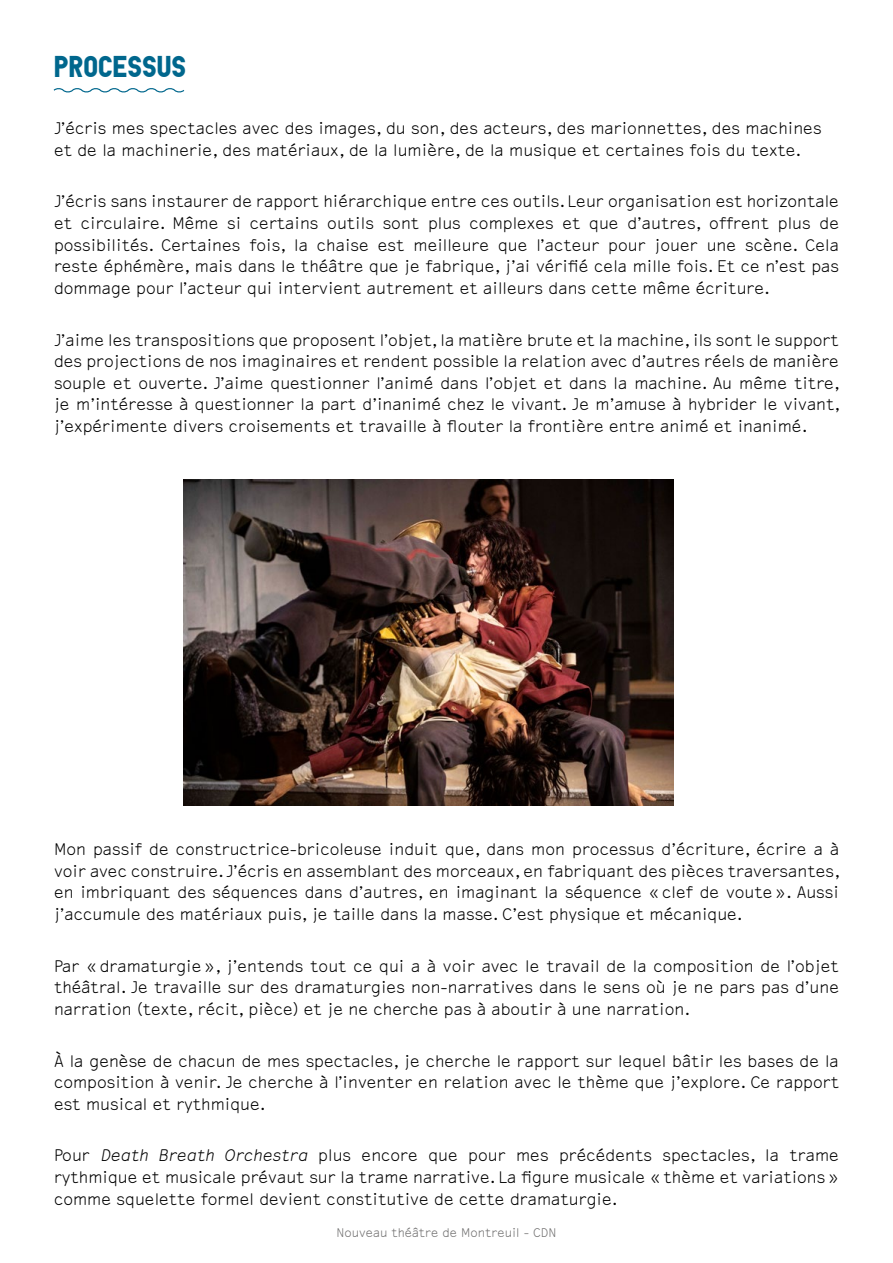
<style>
.page{position:relative;width:893px;height:1263px;background:#fff}
.page>*{position:absolute;margin:0;border:0;box-sizing:border-box;transform-origin:0 0}
.t1{font:30px "PDU";color:#00678d}
.t2{font:300 18px/21.6px "Recibo";color:#000;text-align:justify}
.t3{font:300 13.5px "Recibo";color:#706f6f}
.s1{font-style:italic}
</style>
<div class="page">
<svg style="left:53px;top:88px;width:132px;height:5px"></svg>
<img style="left:184px;top:480px;width:489px;height:326px">
<h1 class="t1" style="left:54px;top:45px;width:134px">PROCESSUS</h1>
<p class="t2" style="left:54px;top:118px;width:769px">J’écris mes spectacles avec des images, du son, des acteurs, des marionnettes, des machines et de la machinerie, des matériaux, de la lumière, de la musique et certaines fois du texte.</p>
<p class="t2" style="left:54px;top:191px;width:786px">J’écris sans instaurer de rapport hiérarchique entre ces outils. Leur organisation est horizontale et circulaire. Même si certains outils sont plus complexes et que d’autres, offrent plus de possibilités. Certaines fois, la chaise est meilleure que l’acteur pour jouer une scène. Cela reste éphémère, mais dans le théâtre que je fabrique, j’ai vérifié cela mille fois. Et ce n’est pas dommage pour l’acteur qui intervient autrement et ailleurs dans cette même écriture.</p>
<p class="t2" style="left:54px;top:329px;width:788px">J’aime les transpositions que proposent l’objet, la matière brute et la machine, ils sont le support des projections de nos imaginaires et rendent possible la relation avec d’autres réels de manière souple et ouverte. J’aime questionner l’animé dans l’objet et dans la machine. Au même titre, je m’intéresse à questionner la part d’inanimé chez le vivant. Je m’amuse à hybrider le vivant, j’expérimente divers croisements et travaille à flouter la frontière entre animé et inanimé.</p>
<p class="t2" style="left:54px;top:839px;width:788px">Mon passif de constructrice-bricoleuse induit que, dans mon processus d’écriture, écrire a à voir avec construire. J’écris en assemblant des morceaux, en fabriquant des pièces traversantes, en imbriquant des séquences dans d’autres, en imaginant la séquence «clef de voute». Aussi j’accumule des matériaux puis, je taille dans la masse. C’est physique et mécanique.</p>
<p class="t2" style="left:54px;top:955px;width:786px">Par «dramaturgie», j’entends tout ce qui a à voir avec le travail de la composition de l’objet théâtral. Je travaille sur des dramaturgies non-narratives dans le sens où je ne pars pas d’une narration (texte, récit, pièce) et je ne cherche pas à aboutir à une narration.</p>
<p class="t2" style="left:54px;top:1050px;width:786px">À la genèse de chacun de mes spectacles, je cherche le rapport sur lequel bâtir les bases de la composition à venir. Je cherche à l’inventer en relation avec le thème que j’explore. Ce rapport est musical et rythmique.</p>
<p class="t2" style="left:54px;top:1145px;width:786px">Pour <span class="s1">Death Breath Orchestra</span> plus encore que pour mes précédents spectacles, la trame rythmique et musicale prévaut sur la trame narrative. La figure musicale «thème et variations» comme squelette formel devient constitutive de cette dramaturgie.</p>
<p class="t3" style="left:336px;top:1225px;width:221px">Nouveau théâtre de Montreuil - CDN</p>
</div>
